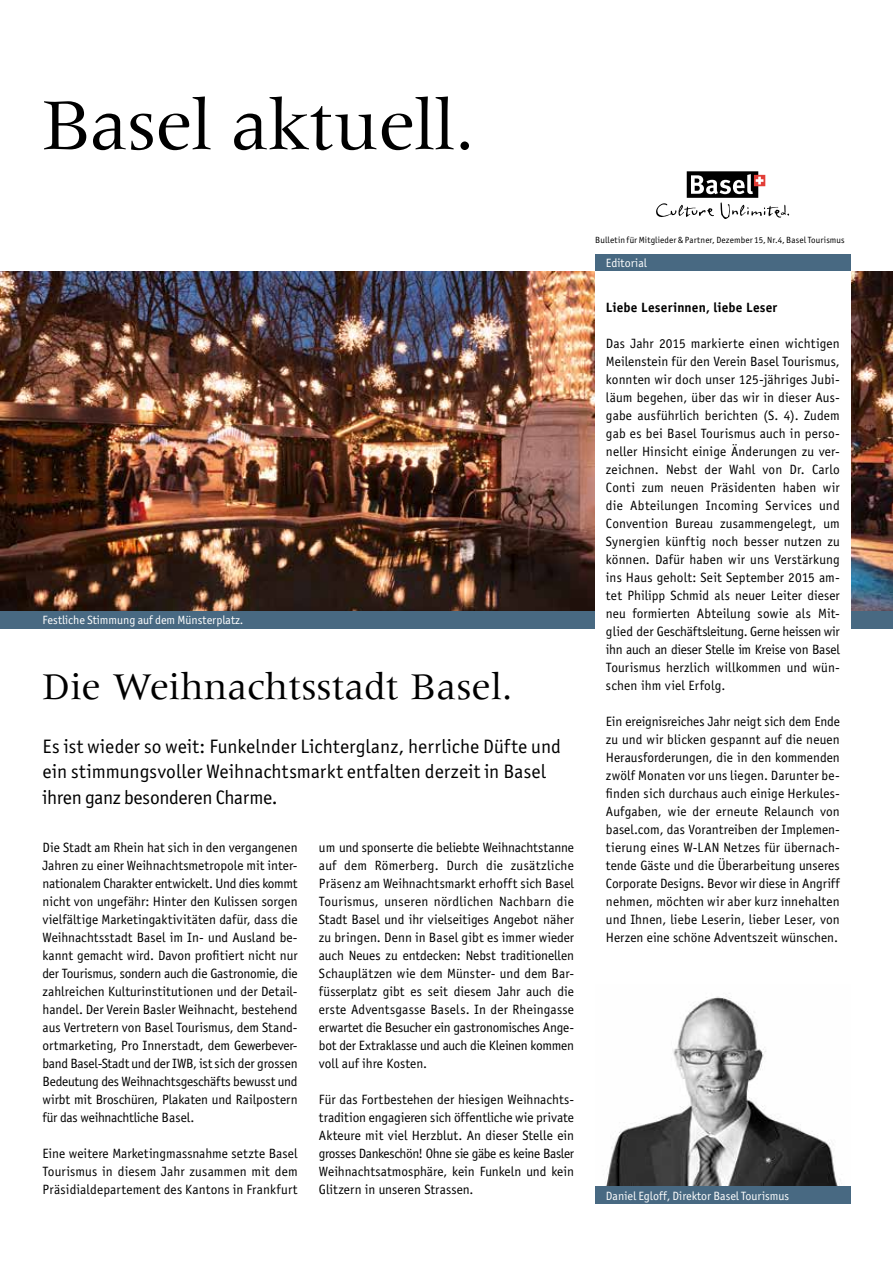
<style>
.page{position:relative;width:893px;height:1263px;background:#fff}
.page>*{position:absolute;margin:0;border:0;box-sizing:border-box;transform-origin:0 0}
.t1{font:75px "Meridien";letter-spacing:-.01em;color:#000}
.t2{font:39px "Meridien";color:#000}
.t3{font:19.5px/25.5px "Officina San ITC";letter-spacing:.005em;color:#000}
.t4{font:13.5px/18px "Officina Sans LT";letter-spacing:.005em;color:#000;text-align:justify}
.t5{font:700 13.5px "Officina Sans LT";letter-spacing:.01em;color:#000}
.t6{font:12px "Officina San ITC";color:#fff}
.t7{font:9px "Officina San ITC";letter-spacing:.015em;color:#000}
</style>
<div class="page">
<img style="left:0;top:271px;width:893px;height:340px">
<svg style="left:656px;top:171px;width:133px;height:48px"></svg>
<div style="left:0;top:611px;width:893px;height:17px;background:#486982"></div>
<div style="left:595px;top:254px;width:255px;height:17px;background:#486982"></div>
<div style="left:595px;top:271px;width:255px;height:689px;background:#fff"></div>
<img style="left:595px;top:996px;width:255px;height:191px">
<div style="left:595px;top:1187px;width:255px;height:17px;background:#486982"></div>
<h1 class="t1" style="left:43px;top:83px;width:434px">Basel aktuell.</h1>
<p class="t6" style="left:43px;top:613px;width:203px">Festliche Stimmung auf dem Münsterplatz.</p>
<h2 class="t2" style="left:43px;top:665px;width:472px">Die Weihnachtsstadt Basel.</h2>
<h3 class="t3" style="left:43px;top:733px;width:520px">Es ist wieder so weit: Funkelnder Lichterglanz, herrliche Düfte und ein stimmungsvoller Weihnachtsmarkt entfalten derzeit in Basel ihren ganz besonderen Charme.</h3>
<p class="t4" style="left:43px;top:838px;width:257px">Die Stadt am Rhein hat sich in den vergangenen Jahren zu einer Weihnachtsmetropole mit inter&shy;nationalem Charakter entwickelt. Und dies kommt nicht von ungefähr: Hinter den Kulissen sorgen vielfältige Marketingaktivitäten dafür, dass die Weihnachtsstadt Basel im In- und Ausland be&shy;kannt gemacht wird. Davon profitiert nicht nur der Tourismus, sondern auch die Gastronomie, die zahlreichen Kulturinstitutionen und der Detail&shy;handel. Der Verein Basler Weihnacht, bestehend aus Vertretern von Basel Tourismus, dem Stand&shy;ortmarketing, Pro Innerstadt, dem Gewerbever&shy;band Basel-Stadt und der IWB, ist sich der grossen Bedeutung des Weihnachtsgeschäfts bewusst und wirbt mit Broschüren, Plakaten und Railpostern für das weihnachtliche Basel.</p>
<p class="t4" style="left:43px;top:1144px;width:257px">Eine weitere Marketingmassnahme setzte Basel Tourismus in diesem Jahr zusammen mit dem Präsidialdepartement des Kantons in Frankfurt</p>
<p class="t4" style="left:319px;top:838px;width:257px">um und sponserte die beliebte Weihnachtstanne auf dem Römerberg. Durch die zusätzliche Präsenz am Weihnachtsmarkt erhofft sich Basel Tourismus, unseren nördlichen Nachbarn die Stadt Basel und ihr vielseitiges Angebot näher zu bringen. Denn in Basel gibt es immer wieder auch Neues zu entdecken: Nebst traditionellen Schauplätzen wie dem Münster- und dem Bar&shy;füsserplatz gibt es seit diesem Jahr auch die erste Adventsgasse Basels. In der Rheingasse erwartet die Besucher ein gastronomisches Ange&shy;bot der Extraklasse und auch die Kleinen kommen voll auf ihre Kosten.</p>
<p class="t4" style="left:319px;top:1090px;width:257px">Für das Fortbestehen der hiesigen Weihnachts&shy;tradition engagieren sich öffentliche wie private Akteure mit viel Herzblut. An dieser Stelle ein grosses Dankeschön! Ohne sie gäbe es keine Basler Weihnachtsatmosphäre, kein Funkeln und kein Glitzern in unseren Strassen.</p>
<p class="t7" style="left:595px;top:234px;width:251px">Bulletin für Mitglieder &amp; Partner, Dezember 15, Nr.4, Basel Tourismus</p>
<p class="t6" style="left:606px;top:256px;width:43px">Editorial</p>
<p class="t5" style="left:606px;top:299px;width:173px">Liebe Leserinnen, liebe Leser</p>
<p class="t4" style="left:606px;top:334px;width:235px">Das Jahr 2015 markierte einen wichtigen Meilenstein für den Verein Basel Tourismus, konnten wir doch unser 125-jähriges Jubi&shy;läum begehen, über das wir in dieser Aus&shy;gabe ausführlich berichten (S. 4). Zudem gab es bei Basel Tourismus auch in perso&shy;neller Hinsicht einige Änderungen zu ver&shy;zeichnen. Nebst der Wahl von Dr. Carlo Conti zum neuen Präsidenten haben wir die Abteilungen Incoming Services und Convention Bureau zusammengelegt, um Synergien künftig noch besser nutzen zu können. Dafür haben wir uns Verstärkung ins Haus geholt: Seit September 2015 am&shy;tet Philipp Schmid als neuer Leiter dieser neu formierten Abteilung sowie als Mit&shy;glied der Geschäftsleitung. Gerne heissen wir ihn auch an dieser Stelle im Kreise von Basel Tourismus herzlich willkommen und wün&shy;schen ihm viel Erfolg.</p>
<p class="t4" style="left:606px;top:712px;width:235px">Ein ereignisreiches Jahr neigt sich dem Ende zu und wir blicken gespannt auf die neuen Herausforderungen, die in den kommenden zwölf Monaten vor uns liegen. Darunter be&shy;finden sich durchaus auch einige Herkules-Aufgaben, wie der erneute Relaunch von basel.com, das Vorantreiben der Implemen&shy;tierung eines W-LAN Netzes für übernach&shy;tende Gäste und die Überarbeitung unseres Corporate Designs. Bevor wir diese in Angriff nehmen, möchten wir aber kurz innehalten und Ihnen, liebe Leserin, lieber Leser, von Herzen eine schöne Adventszeit wünschen.</p>
<p class="t6" style="left:606px;top:1189px;width:185px">Daniel Egloff, Direktor Basel Tourismus</p>
</div>
